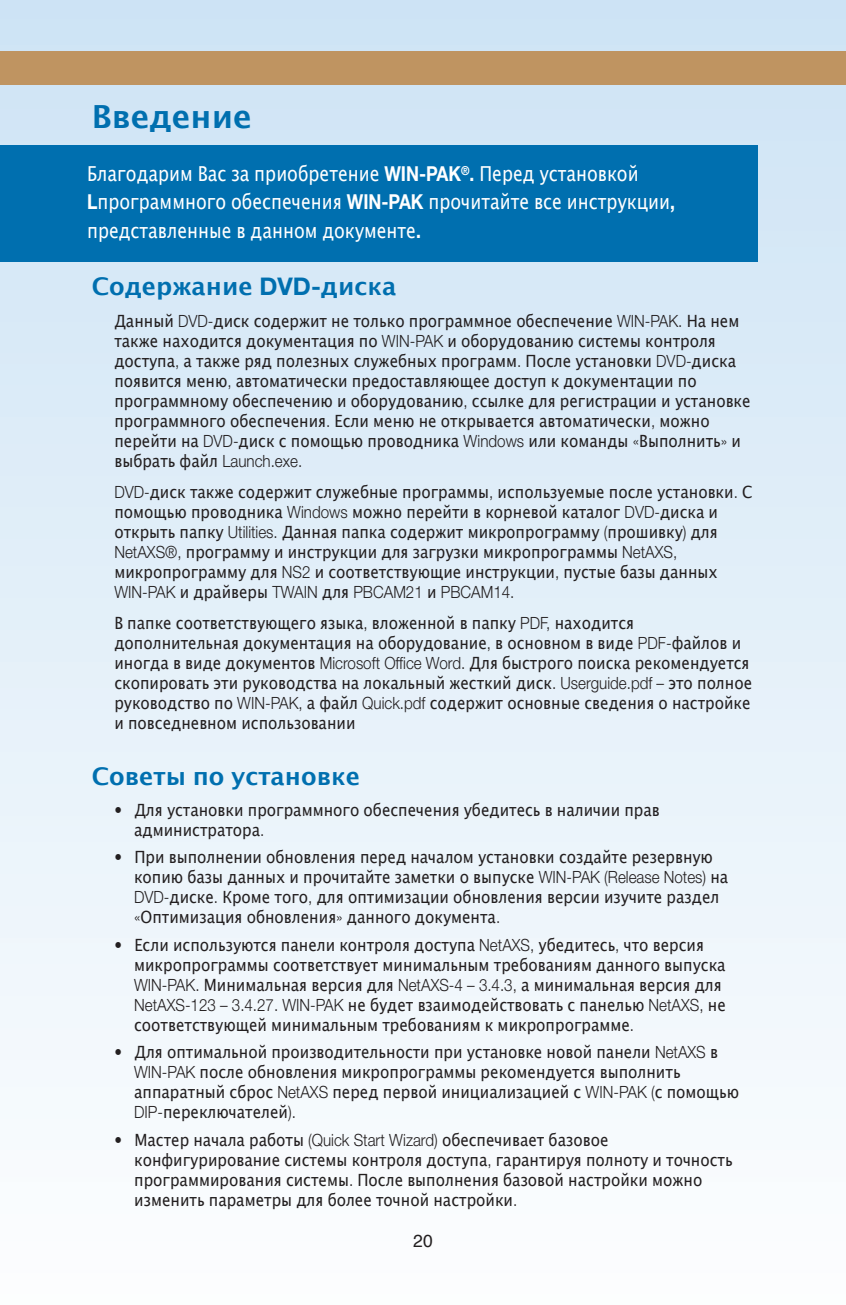
<style>
.page{position:relative;width:846px;height:1305px;background:#fff}
.page>*{position:absolute;margin:0;border:0;box-sizing:border-box;transform-origin:0 0}
.t1{font:700 32px "Lucida Grande";color:#006faf}
.t2{font:700 24.5px "Lucida Grande";color:#006faf}
.t3{font:20.5px/28px "Lucida Grande";color:#fff;scale:.85 1}
.t4{font:17.5px "Helvetica";color:#231f20}
.t5{font:17px/20px "Lucida Grande";color:#231f20;scale:.9 1}
.t6{font:300 17px "Helvetica Neue";color:#231f20;scale:.9 1}
.s1{font-family:"Helvetica Neue";font-weight:700}
.s2{font-family:"Helvetica Neue"}
.s3{font-family:"Helvetica Neue";font-weight:300}
.s4{font-family:"Lucida Grande";font-weight:400}
</style>
<div class="page">
<div style="left:0;top:0;width:846px;height:1305px;background:linear-gradient(to bottom,#cde3f4,#fdfeff)"></div>
<div style="left:0;top:51px;width:846px;height:33px;background:#bf9461"></div>
<div style="left:0;top:145px;width:758px;height:117px;background:#006faf"></div>
<h1 class="t1" style="left:92px;top:97px;width:162px">Введение</h1>
<p class="t3" style="left:87px;top:160px;width:693px">Благодарим Вас за приобретение <span class="s1">WIN-PAK</span><sup>®</sup><span class="s1">.</span> Перед установкой<br><span class="s1">L</span>программного обеспечения <span class="s1">WIN-PAK</span> прочитайте все инструкции<span class="s1">, </span>представленные в данном документе<span class="s1">.</span></p>
<h2 class="t2" style="left:92px;top:272px;width:306px">Содержание <span class="s2">DVD-</span>диска</h2>
<p class="t5" style="left:114px;top:310px;width:708px">Данный <span class="s3">DVD-</span>диск содержит не только программное обеспечение <span class="s3">WIN-PAK.</span> На нем также находится документация по <span class="s3">WIN-PAK</span> и оборудованию системы контроля доступа<span class="s3">,</span> а также ряд полезных служебных программ<span class="s3">.</span> После установки <span class="s3">DVD-</span>диска появится меню<span class="s3">,</span> автоматически предоставляющее доступ к документации по программному обеспечению и оборудованию<span class="s3">,</span> ссылке для регистрации и установке программного обеспечения<span class="s3">.</span> Если меню не открывается автоматически<span class="s3">,</span> можно перейти на <span class="s3">DVD-</span>диск с помощью проводника <span class="s3">Windows</span> или команды <span class="s3">«</span>Выполнить<span class="s3">»</span> и выбрать файл <span class="s3">Launch.exe.</span></p>
<p class="t5" style="left:114px;top:481px;width:711px"><span class="s3">DVD-</span>диск также содержит служебные программы<span class="s3">,</span> используемые после установки<span class="s3">.</span> С помощью проводника <span class="s3">Windows</span> можно перейти в корневой каталог <span class="s3">DVD-</span>диска и открыть папку <span class="s3">Utilities.</span> Данная папка содержит микропрограмму <span class="s3">(</span>прошивку<span class="s3">)</span> для <span class="s3">NetAXS®,</span> программу и инструкции для загрузки микропрограммы <span class="s3">NetAXS, </span>микропрограмму для <span class="s3">NS2</span> и соответствующие инструкции<span class="s3">,</span> пустые базы данных</p>
<p class="t6" style="left:114px;top:586px;width:446px">WIN-PAK <span class="s4">и драйверы</span> TWAIN <span class="s4">для</span> PBCAM21 <span class="s4">и</span> PBCAM14.</p>
<p class="t5" style="left:114px;top:613px;width:710px">В папке соответствующего языка<span class="s3">,</span> вложенной в папку <span class="s3">PDF,</span> находится дополнительная документация на оборудование<span class="s3">,</span> в основном в виде <span class="s3">PDF-</span>файлов и иногда в виде документов <span class="s3">Microsoft Office Word.</span> Для быстрого поиска рекомендуется скопировать эти руководства на локальный жесткий диск<span class="s3">. Userguide.pdf –</span> это полное руководство по <span class="s3">WIN-PAK,</span> а файл <span class="s3">Quick.pdf</span> содержит основные сведения о настройке и повседневном использовании</p>
<h2 class="t2" style="left:92px;top:761px;width:270px">Советы по установке</h2>
<p class="t5" style="left:134px;top:800px;width:586px;text-indent:-20px"><span class="s3">•</span> Для установки программного обеспечения убедитесь в наличии прав администратора<span class="s3">.</span></p>
<p class="t5" style="left:134px;top:847px;width:662px;text-indent:-20px"><span class="s3">•</span> При выполнении обновления перед началом установки создайте резервную копию базы данных и прочитайте заметки о выпуске <span class="s3">WIN-PAK (Release Notes)</span> на <span class="s3">DVD-</span>диске<span class="s3">.</span> Кроме того<span class="s3">,</span> для оптимизации обновления версии изучите раздел <span class="s3">«</span>Оптимизация обновления<span class="s3">»</span> данного документа<span class="s3">.</span></p>
<p class="t5" style="left:134px;top:935px;width:659px;text-indent:-20px"><span class="s3">•</span> Если используются панели контроля доступа <span class="s3">NetAXS,</span> убедитесь<span class="s3">,</span> что версия микропрограммы соответствует минимальным требованиям данного выпуска <span class="s3">WIN-PAK.</span> Минимальная версия для <span class="s3">NetAXS-4 – 3.4.3,</span> а минимальная версия для <span class="s3">NetAXS-123 – 3.4.27. WIN-PAK</span> не будет взаимодействовать с панелью <span class="s3">NetAXS,</span> не соответствующей минимальным требованиям к микропрограмме<span class="s3">.</span></p>
<p class="t5" style="left:134px;top:1042px;width:674px;text-indent:-20px"><span class="s3">•</span> Для оптимальной производительности при установке новой панели <span class="s3">NetAXS</span> в <span class="s3">WIN-PAK</span> после обновления микропрограммы рекомендуется выполнить аппаратный сброс <span class="s3">NetAXS</span> перед первой инициализацией с <span class="s3">WIN-PAK (</span>с помощью <span class="s3">DIP-</span>переключателей<span class="s3">).</span></p>
<p class="t5" style="left:134px;top:1130px;width:667px;text-indent:-20px"><span class="s3">•</span> Мастер начала работы <span class="s3">(Quick Start Wizard)</span> обеспечивает базовое конфигурирование системы контроля доступа<span class="s3">,</span> гарантируя полноту и точность программирования системы<span class="s3">.</span> После выполнения базовой настройки можно изменить параметры для более точной настройки<span class="s3">.</span></p>
<p class="t4" style="left:413px;top:1234px;width:21px">20</p>
</div>
